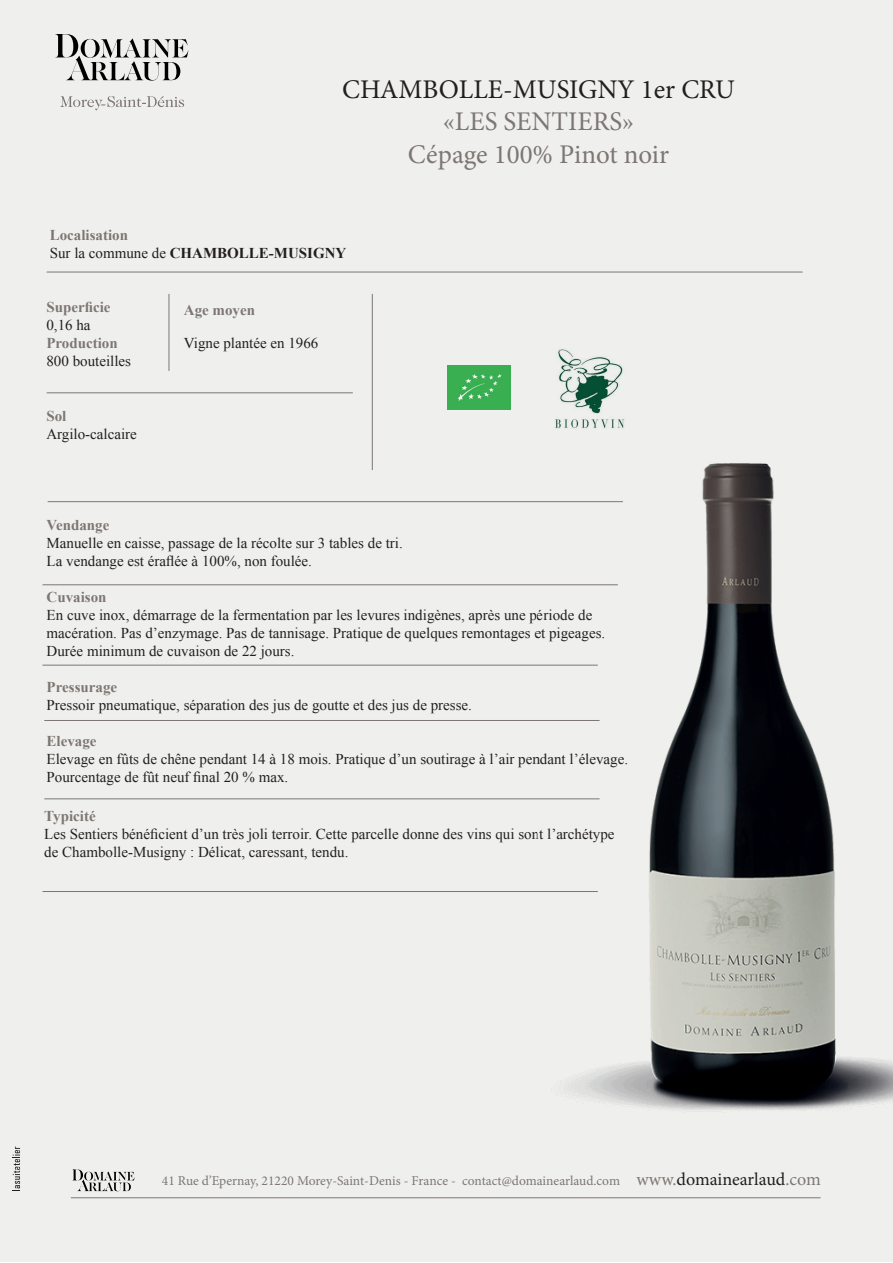
<style>
.page{position:relative;width:893px;height:1263px;background:#fff}
.page>*{position:absolute;margin:0;border:0;box-sizing:border-box;transform-origin:0 0}
.t1{font:27px/32.4px "Minion Pro";color:#7d7673;text-align:center}
.t2{font:27px "Minion Pro";color:#231f20}
.t3{font:18px "Minion Pro";color:#7d7673}
.t4{font:15px/18px "Times New Roman";color:#231f20}
.t5{font:700 15px "Times New Roman";color:#7d7673}
.t6{font:700 15px/18px "Times New Roman";color:#231f20}
.t7{font:13.5px "Minion Pro";color:#7d7673}
.s1{color:#7d7673}
.s2{font-weight:400}
.s3{font-size:18px}
.s4{font-size:18px;color:#231f20}
</style>
<div class="page">
<div style="left:0;top:0;width:893px;height:1262px;background:#eff0ed"></div>
<hr style="left:71px;top:1197px;width:749px;height:1px;background:#7d7673">
<hr style="left:47px;top:272px;width:756px;height:1px;background:#7d7673">
<hr style="left:169px;top:294px;width:1px;height:77px;background:#7d7673">
<hr style="left:372px;top:294px;width:1px;height:176px;background:#7d7673">
<hr style="left:43px;top:584px;width:575px;height:1px;background:#7d7673">
<hr style="left:43px;top:665px;width:555px;height:1px;background:#7d7673">
<hr style="left:44px;top:720px;width:556px;height:1px;background:#7d7673">
<hr style="left:44px;top:798px;width:556px;height:1px;background:#7d7673">
<hr style="left:43px;top:891px;width:555px;height:1px;background:#7d7673">
<hr style="left:47px;top:393px;width:306px;height:1px;background:#7d7673">
<hr style="left:48px;top:501px;width:575px;height:1px;background:#7d7673">
<svg style="left:55px;top:34px;width:133px;height:47px"></svg>
<svg style="left:60px;top:96px;width:124px;height:14px"></svg>
<img style="left:555px;top:349px;width:70px;height:80px">
<svg style="left:72px;top:1169px;width:63px;height:22px"></svg>
<svg style="left:13px;top:1146px;width:7px;height:45px"></svg>
<img style="left:537px;top:463px;width:356px;height:650px">
<img style="left:448px;top:365px;width:62px;height:44px">
<p class="t3" style="left:100px;top:91px;width:8px">-</p>
<h1 class="t2" style="left:342px;top:71px;width:394px">CHAMBOLLE-MUSIGNY 1er CRU</h1>
<h1 class="t1" style="left:408px;top:105px;width:263px">«LES SENTIERS»<br>Cépage 100% Pinot noir</h1>
<p class="t6" style="left:50px;top:225px;width:298px"><span class="s1">Localisation<br></span><span class="s2">Sur la commune de</span> CHAMBOLLE-MUSIGNY</p>
<p class="t5" style="left:46px;top:297px;width:66px">Superficie</p>
<p class="t4" style="left:46px;top:316px;width:46px">0,16 ha</p>
<p class="t5" style="left:46px;top:333px;width:73px">Production</p>
<p class="t4" style="left:46px;top:352px;width:86px">800 bouteilles</p>
<p class="t5" style="left:46px;top:406px;width:22px">Sol</p>
<p class="t4" style="left:46px;top:425px;width:92px">Argilo-calcaire</p>
<p class="t5" style="left:184px;top:300px;width:73px">Age moyen</p>
<p class="t4" style="left:184px;top:334px;width:136px">Vigne plantée en 1966</p>
<p class="t5" style="left:47px;top:515px;width:64px">Vendange</p>
<p class="t4" style="left:47px;top:534px;width:358px">Manuelle en caisse, passage de la récolte sur 3 tables de tri.<br>La vendange est éraflée à 100%, non foulée.</p>
<p class="t5" style="left:47px;top:587px;width:62px">Cuvaison</p>
<p class="t4" style="left:47px;top:606px;width:560px">En cuve inox, démarrage de la fermentation par les levures indigènes, après une période de macération. Pas d’enzymage. Pas de tannisage. Pratique de quelques remontages et pigeages.<br>Durée minimum de cuvaison de 22 jours.</p>
<p class="t5" style="left:47px;top:677px;width:72px">Pressurage</p>
<p class="t4" style="left:47px;top:696px;width:427px">Pressoir pneumatique, séparation des jus de goutte et des jus de presse.</p>
<p class="t5" style="left:47px;top:731px;width:51px">Elevage</p>
<p class="t4" style="left:47px;top:750px;width:583px">Elevage en fûts de chêne pendant 14 à 18 mois. Pratique d’un soutirage à l’air pendant l’élevage.<br>Pourcentage de fût neuf final 20 % max.</p>
<p class="t5" style="left:44px;top:806px;width:53px">Typicité</p>
<p class="t4" style="left:44px;top:825px;width:572px">Les Sentiers bénéficient d’un très joli terroir. Cette parcelle donne des vins qui sont l’archétype de Chambolle-Musigny : Délicat, caressant, tendu.</p>
<p class="t7" style="left:162px;top:1172px;width:660px">41 Rue d’Epernay, 21220 Morey-Saint-Denis - France - contact@domainearlaud.com <span class="s3">www.</span><span class="s4">domainearlaud</span><span class="s3">.com</span></p>
</div>
